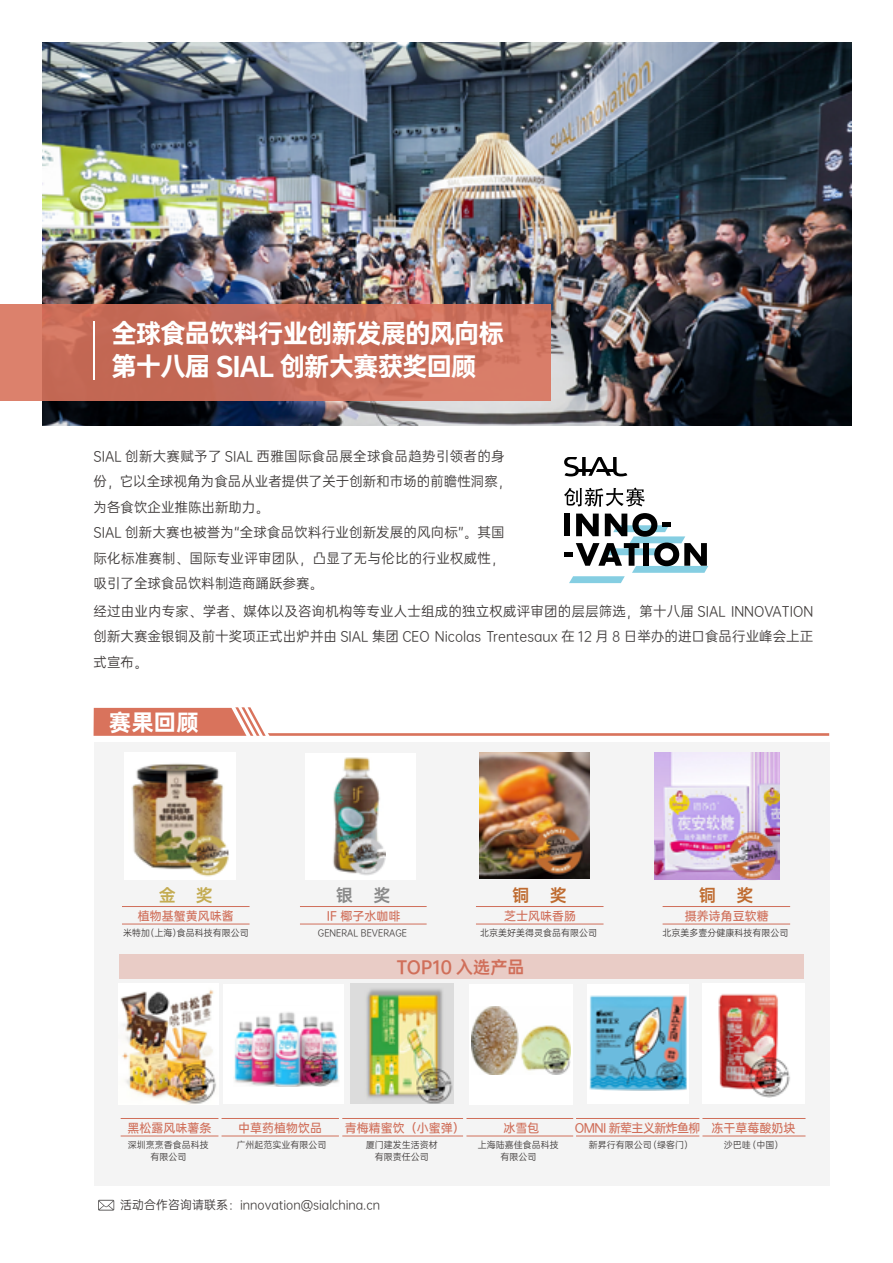
<style>
.page{position:relative;width:893px;height:1263px;background:#fff}
.page>*{position:absolute;margin:0;border:0;box-sizing:border-box;transform-origin:0 0}
.t1{font:25.5px/33px "OPPO Sans H";letter-spacing:-.04em;color:#fff}
.t2{font:22.5px "OPPO Sans H";color:#fff}
.t3{font:17.1px "OPPO Sans B";color:#d06f5a}
.t4{font:17.1px "OPPO Sans B";color:#bf6b30}
.t5{font:17.1px "OPPO Sans B";color:#c4ac53}
.t6{font:17.1px "OPPO Sans B";color:#898989}
.t7{font:13.5px/25.5px "OPPO Sans R";color:#3e3a39}
.t8{font:12px "OPPO Sans M";color:#d06f5a}
.t9{font:12px "OPPO Sans R";color:#3e3a39}
.t10{font:12px "OPPO Sans M";letter-spacing:-.05em;color:#d06f5a}
.t11{font:9px/12px "OPPO Sans R";color:#3e3a39;text-align:center}
</style>
<div class="page">
<div style="left:94px;top:742px;width:735px;height:444px;background:#eee"></div>
<img style="left:43px;top:43px;width:808px;height:382px">
<svg style="left:0;top:304px;width:551px;height:97px;background:#cb705c"></svg>
<svg style="left:564px;top:457px;width:63px;height:19px"></svg>
<svg style="left:564px;top:488px;width:81px;height:19px"></svg>
<svg style="left:564px;top:513px;width:144px;height:70px"></svg>
<hr style="left:94px;top:321px;width:1px;height:58px;background:#fff">
<svg style="left:94px;top:707px;width:735px;height:29px"></svg>
<hr style="left:122px;top:906px;width:128px;height:1px;background:#d06f5a">
<hr style="left:122px;top:924px;width:128px;height:1px;background:#d06f5a">
<hr style="left:300px;top:906px;width:127px;height:1px;background:#d06f5a">
<hr style="left:300px;top:924px;width:127px;height:1px;background:#d06f5a">
<hr style="left:476px;top:906px;width:127px;height:1px;background:#d06f5a">
<hr style="left:476px;top:924px;width:127px;height:1px;background:#d06f5a">
<hr style="left:663px;top:906px;width:127px;height:1px;background:#d06f5a">
<hr style="left:663px;top:924px;width:127px;height:1px;background:#d06f5a">
<div style="left:125px;top:753px;width:111px;height:127px;background:#fff"></div>
<img style="left:131px;top:763px;width:98px;height:114px">
<div style="left:305px;top:753px;width:111px;height:126px;background:#fff"></div>
<img style="left:333px;top:757px;width:53px;height:118px">
<img style="left:479px;top:753px;width:110px;height:126px">
<img style="left:655px;top:753px;width:124px;height:126px">
<img style="left:727px;top:828px;width:53px;height:52px">
<hr style="left:121px;top:1118px;width:97px;height:1px;background:#d06f5a">
<hr style="left:121px;top:1136px;width:97px;height:1px;background:#d06f5a">
<hr style="left:222px;top:1118px;width:117px;height:1px;background:#d06f5a">
<hr style="left:222px;top:1136px;width:117px;height:1px;background:#d06f5a">
<hr style="left:342px;top:1118px;width:121px;height:1px;background:#d06f5a">
<hr style="left:342px;top:1136px;width:121px;height:1px;background:#d06f5a">
<hr style="left:466px;top:1118px;width:107px;height:1px;background:#d06f5a">
<hr style="left:466px;top:1136px;width:107px;height:1px;background:#d06f5a">
<hr style="left:702px;top:1118px;width:103px;height:1px;background:#d06f5a">
<hr style="left:702px;top:1136px;width:103px;height:1px;background:#d06f5a">
<img style="left:119px;top:984px;width:99px;height:121px">
<img style="left:350px;top:983px;width:103px;height:120px">
<div style="left:223px;top:984px;width:121px;height:119px;background:#fff"></div>
<img style="left:234px;top:1012px;width:105px;height:75px">
<div style="left:469px;top:984px;width:104px;height:120px;background:#fff"></div>
<img style="left:471px;top:1007px;width:100px;height:67px">
<hr style="left:576px;top:1118px;width:123px;height:1px;background:#d06f5a">
<hr style="left:576px;top:1136px;width:123px;height:1px;background:#d06f5a">
<div style="left:587px;top:984px;width:102px;height:120px;background:#fff"></div>
<img style="left:589px;top:995px;width:97px;height:95px">
<div style="left:703px;top:983px;width:102px;height:120px;background:#fff"></div>
<img style="left:718px;top:994px;width:72px;height:104px">
<div style="left:119px;top:955px;width:684px;height:24px;background:#e9ccc6"></div>
<svg style="left:98px;top:1200px;width:16px;height:10px"></svg>
<h1 class="t1" style="left:111px;top:315px;width:394px">全球食品饮料行业创新发展的风向标第十八届 SIAL 创新大赛获奖回顾</h1>
<p class="t7" style="left:94px;top:442px;width:419px">SIAL 创新大赛赋予了 SIAL 西雅国际食品展全球食品趋势引领者的身份，它以全球视角为食品从业者提供了关于创新和市场的前瞻性洞察，为各食饮企业推陈出新助力。<br>SIAL 创新大赛也被誉为“全球食品饮料行业创新发展的风向标”。其国际化标准赛制、国际专业评审团队，凸显了无与伦比的行业权威性，吸引了全球食品饮料制造商踊跃参赛。</p>
<p class="t7" style="left:94px;top:597px;width:721px;text-align:justify">经过由业内专家、学者、媒体以及咨询机构等专业人士组成的独立权威评审团的层层筛选，第十八届 SIAL INNOVATION创新大赛金银铜及前十奖项正式出炉并由 SIAL 集团 CEO Nicolas Trentesaux 在 12 月 8 日举办的进口食品行业峰会上正式宣布。</p>
<h2 class="t2" style="left:109px;top:702px;width:91px">赛果回顾</h2>
<p class="t5" style="left:159px;top:880px;width:56px">金 奖</p>
<p class="t8" style="left:138px;top:906px;width:97px">植物基蟹黄风味酱</p>
<p class="t11" style="left:123px;top:926px;width:127px">米特加（上海）食品科技有限公司</p>
<p class="t6" style="left:336px;top:880px;width:56px">银 奖</p>
<p class="t4" style="left:513px;top:880px;width:56px">铜 奖</p>
<p class="t4" style="left:699px;top:880px;width:56px">铜 奖</p>
<p class="t8" style="left:327px;top:906px;width:75px">IF 椰子水咖啡</p>
<p class="t11" style="left:318px;top:926px;width:91px">GENERAL BEVERAGE</p>
<p class="t8" style="left:504px;top:906px;width:73px">芝士风味香肠</p>
<p class="t11" style="left:480px;top:926px;width:118px">北京美好美得灵食品有限公司</p>
<p class="t8" style="left:685px;top:906px;width:85px">摄养诗角豆软糖</p>
<p class="t11" style="left:662px;top:926px;width:127px">北京美多壹分健康科技有限公司</p>
<p class="t3" style="left:396px;top:952px;width:130px">TOP10 入选产品</p>
<p class="t8" style="left:128px;top:1117px;width:85px">黑松露风味薯条</p>
<p class="t11" style="left:128px;top:1138px;width:83px">深圳烹烹香食品科技有限公司</p>
<p class="t8" style="left:238px;top:1117px;width:85px">中草药植物饮品</p>
<p class="t11" style="left:237px;top:1138px;width:91px">广州起范实业有限公司</p>
<p class="t8" style="left:345px;top:1117px;width:122px">青梅精蜜饮（小蜜弹）</p>
<p class="t11" style="left:366px;top:1138px;width:73px">厦门建发生活资材有限责任公司</p>
<p class="t8" style="left:503px;top:1117px;width:37px">冰雪包</p>
<p class="t11" style="left:478px;top:1138px;width:82px">上海陆嘉佳食品科技有限公司</p>
<p class="t10" style="left:575px;top:1117px;width:127px">OMNI 新荤主义新炸鱼柳</p>
<p class="t11" style="left:589px;top:1138px;width:106px">新昇行有限公司（绿客门）</p>
<p class="t8" style="left:712px;top:1117px;width:85px">冻干草莓酸奶块</p>
<p class="t11" style="left:724px;top:1138px;width:61px">沙巴哇（中国）</p>
<p class="t9" style="left:120px;top:1196px;width:261px">活动合作咨询请联系：innovation@sialchina.cn</p>
</div>
